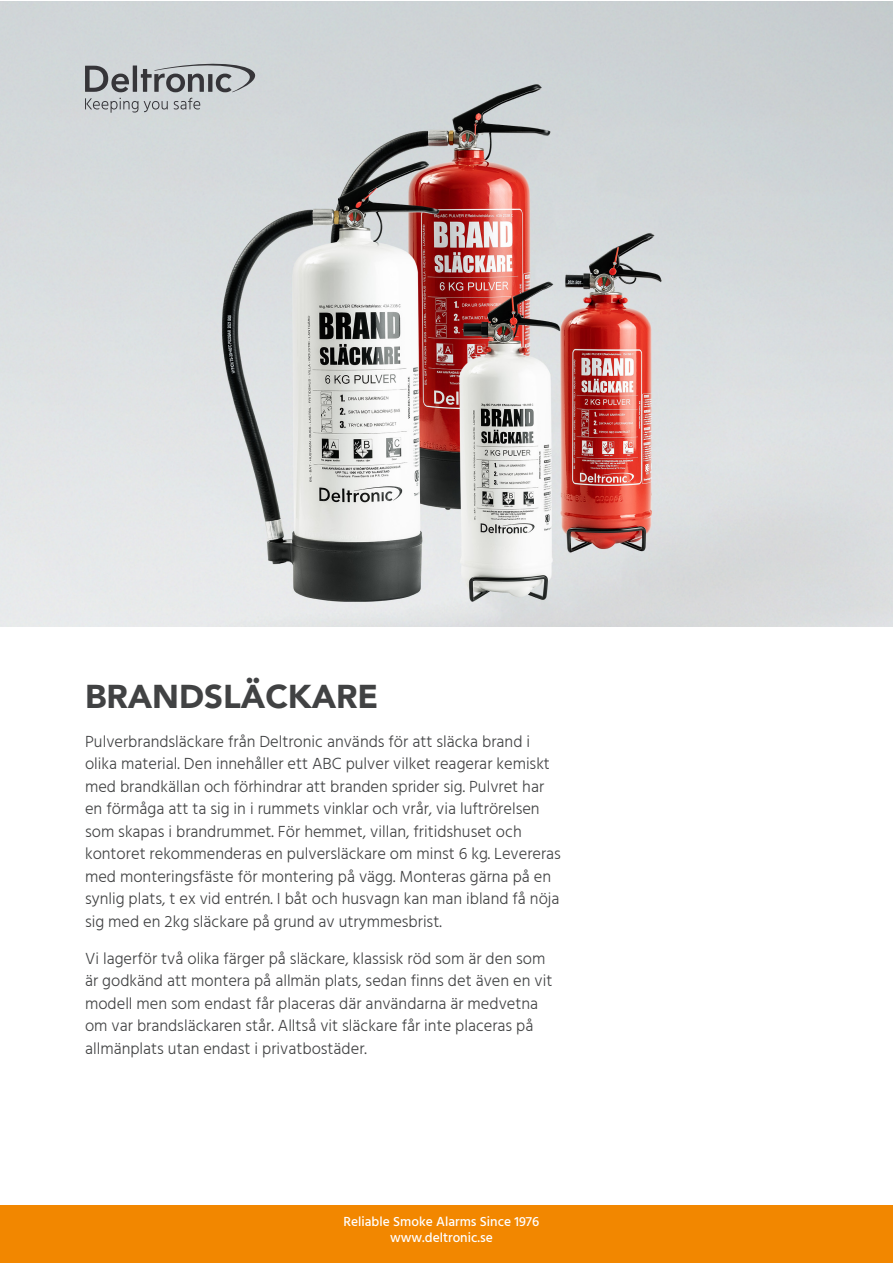
<style>
.page{position:relative;width:893px;height:1263px;background:#fff}
.page>*{position:absolute;margin:0;border:0;box-sizing:border-box;transform-origin:0 0}
.Stor_rubrik{font:900 33px "Avenir";color:#414243}
.Ingress{font:300 16.5px/22.5px "Hind";color:#414243}
.t1{font:500 13.5px "Hind";color:#fff}
</style>
<div class="page">
<img style="left:0;top:1px;width:893px;height:625px">
<svg style="left:85px;top:98px;width:53px;height:15px"></svg>
<svg style="left:144px;top:101px;width:24px;height:11px"></svg>
<svg style="left:174px;top:98px;width:26px;height:11px"></svg>
<svg style="left:85px;top:66px;width:44px;height:26px"></svg>
<hr style="left:133px;top:66px;width:4px;height:26px;background:#363539">
<svg style="left:141px;top:61px;width:115px;height:31px;background:#a3a7a9"></svg>
<div style="left:0;top:1205px;width:893px;height:58px;background:#f28700"></div>
<p class="Stor_rubrik" style="left:85px;top:668px;width:295px">BRANDSLÄCKARE</p>
<p class="Ingress" style="left:85px;top:731px;width:477px">Pulverbrandsläckare från Deltronic används för att släcka brand i olika material. Den innehåller ett ABC pulver vilket reagerar kemiskt med brandkällan och förhindrar att branden sprider sig. Pulvret har en förmåga att ta sig in i rummets vinklar och vrår, via luftrörelsen som skapas i brandrummet. För hemmet, villan, fritidshuset och kontoret rekommenderas en pulversläckare om minst 6 kg. Levereras med monteringsfäste för montering på vägg. Monteras gärna på en synlig plats, t ex vid entrén. I båt och husvagn kan man ibland få nöja sig med en 2kg släckare på grund av utrymmesbrist.</p>
<p class="Ingress" style="left:85px;top:948px;width:469px">Vi lagerför två olika färger på släckare, klassisk röd som är den som är godkänd att montera på allmän plats, sedan finns det även en vit modell men som endast får placeras där användarna är medvetna om var brandsläckaren står. Alltså vit släckare får inte placeras på allmänplats utan endast i privatbostäder.</p>
<p class="t1" style="left:343px;top:1212px;width:197px">Reliable Smoke Alarms Since 1976</p>
<p class="t1" style="left:390px;top:1228px;width:104px">www.deltronic.se</p>
</div>
